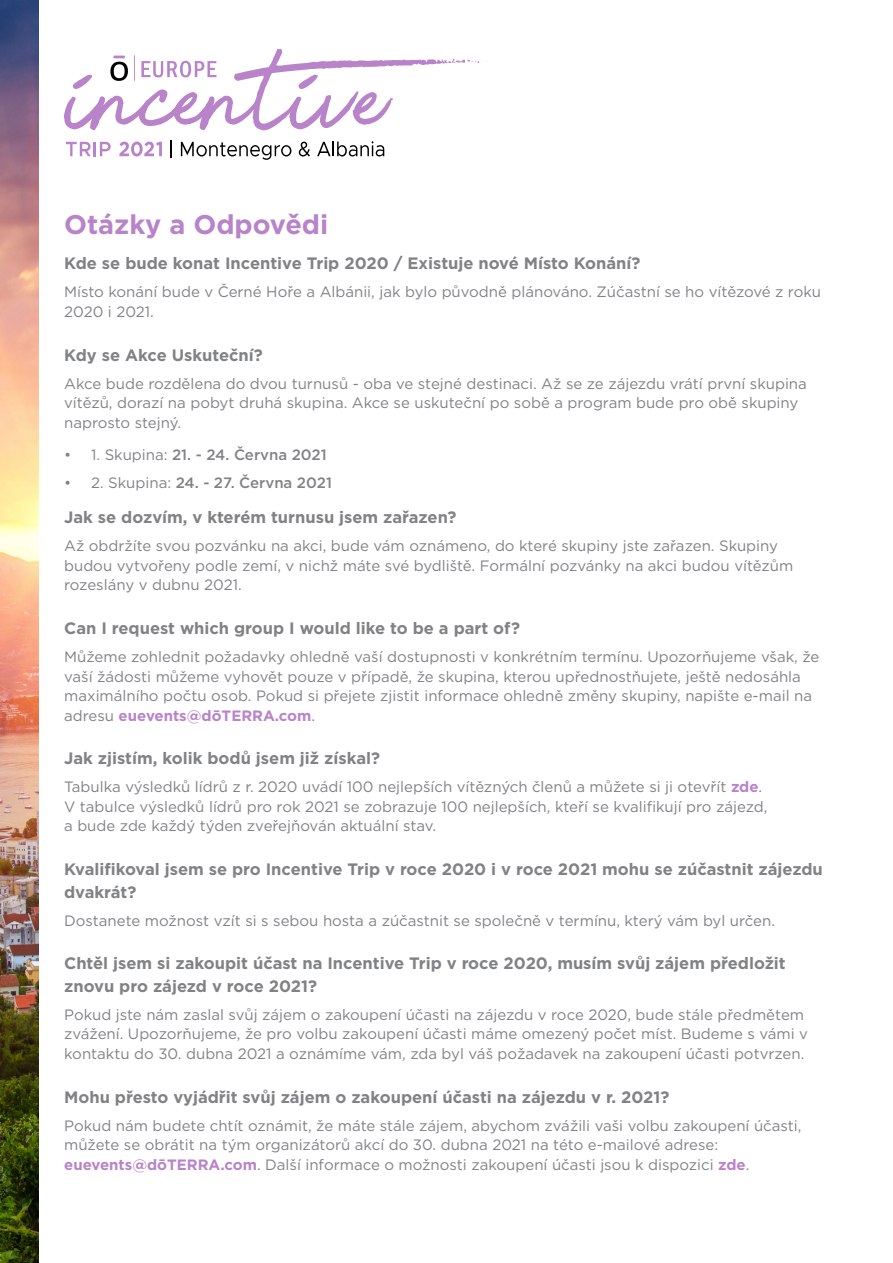
<style>
.page{position:relative;width:893px;height:1263px;background:#fff}
.page>*{position:absolute;margin:0;border:0;box-sizing:border-box;transform-origin:0 0}
.t1{font:700 27px "Gotham";color:#b983ca}
.t2{font:700 16.5px/22.5px "Gotham";color:#808285}
.t3{font:15px/19.5px "Gotham";color:#808285}
.t4{font:500 15px "Gotham";color:#808285}
.s1{font-weight:400}
.s2{font-weight:700;color:#b983ca}
</style>
<div class="page">
<img style="left:0;top:0;width:38px;height:1263px">
<svg style="left:64px;top:49px;width:423px;height:81px"></svg>
<svg style="left:66px;top:142px;width:45px;height:14px"></svg>
<svg style="left:170px;top:141px;width:1px;height:17px"></svg>
<svg style="left:181px;top:142px;width:110px;height:18px"></svg>
<svg style="left:299px;top:142px;width:11px;height:14px"></svg>
<svg style="left:317px;top:141px;width:67px;height:15px"></svg>
<svg style="left:119px;top:142px;width:43px;height:14px"></svg>
<h1 class="t1" style="left:64px;top:207px;width:266px">Otázky a Odpovědi</h1>
<p class="t2" style="left:64px;top:252px;width:578px">Kde se bude konat Incentive Trip 2020 / Existuje nové Místo Konání?</p>
<p class="t3" style="left:64px;top:282px;width:758px">Místo konání bude v Černé Hoře a Albánii, jak bylo původně plánováno. Zúčastní se ho vítězové z roku<br>2020 i 2021.</p>
<p class="t2" style="left:64px;top:344px;width:200px">Kdy se Akce Uskuteční?</p>
<p class="t3" style="left:64px;top:373px;width:744px">Akce bude rozdělena do dvou turnusů - oba ve stejné destinaci. Až se ze zájezdu vrátí první skupina vítězů, dorazí na pobyt druhá skupina. Akce se uskuteční po sobě a program bude pro obě skupiny naprosto stejný.</p>
<p class="t4" style="left:64px;top:445px;width:264px"><span class="s1">• 1. Skupina:</span> 21. - 24. Června 2021</p>
<p class="t4" style="left:64px;top:473px;width:269px"><span class="s1">• 2. Skupina:</span> 24. - 27. Června 2021</p>
<p class="t2" style="left:64px;top:506px;width:394px">Jak se dozvím, v kterém turnusu jsem zařazen?</p>
<p class="t3" style="left:64px;top:536px;width:731px">Až obdržíte svou pozvánku na akci, bude vám oznámeno, do které skupiny jste zařazen. Skupiny budou vytvořeny podle zemí, v nichž máte své bydliště. Formální pozvánky na akci budou vítězům rozeslány v dubnu 2021.</p>
<p class="t2" style="left:64px;top:617px;width:457px">Can I request which group I would like to be a part of?</p>
<p class="t3" style="left:64px;top:647px;width:757px">Můžeme zohlednit požadavky ohledně vaší dostupnosti v konkrétním termínu. Upozorňujeme však, že vaší žádosti můžeme vyhovět pouze v případě, že skupina, kterou upřednostňujete, ještě nedosáhla maximálního počtu osob. Pokud si přejete zjistit informace ohledně změny skupiny, napište e-mail na adresu <span class="s2">euevents@dōTERRA.com</span>.</p>
<p class="t2" style="left:64px;top:747px;width:317px">Jak zjistím, kolik bodů jsem již získal?</p>
<p class="t3" style="left:64px;top:777px;width:705px">Tabulka výsledků lídrů z r. 2020 uvádí 100 nejlepších vítězných členů a můžete si ji otevřít <span class="s2">zde</span>.<br>V tabulce výsledků lídrů pro rok 2021 se zobrazuje 100 nejlepších, kteří se kvalifikují pro zájezd, a bude zde každý týden zveřejňován aktuální stav.</p>
<p class="t2" style="left:64px;top:858px;width:760px">Kvalifikoval jsem se pro Incentive Trip v roce 2020 i v roce 2021 mohu se zúčastnit zájezdu dvakrát?</p>
<p class="t3" style="left:64px;top:910px;width:712px">Dostanete možnost vzít si s sebou hosta a zúčastnit se společně v termínu, který vám byl určen.</p>
<p class="t2" style="left:64px;top:952px;width:723px">Chtěl jsem si zakoupit účast na Incentive Trip v roce 2020, musím svůj zájem předložit znovu pro zájezd v roce 2021?</p>
<p class="t3" style="left:64px;top:1004px;width:745px">Pokud jste nám zaslal svůj zájem o zakoupení účasti na zájezdu v roce 2020, bude stále předmětem zvážení. Upozorňujeme, že pro volbu zakoupení účasti máme omezený počet míst. Budeme s vámi v kontaktu do 30. dubna 2021 a oznámíme vám, zda byl váš požadavek na zakoupení účasti potvrzen.</p>
<p class="t2" style="left:64px;top:1085px;width:607px">Mohu přesto vyjádřit svůj zájem o zakoupení účasti na zájezdu v r. 2021?</p>
<p class="t3" style="left:64px;top:1115px;width:739px">Pokud nám budete chtít oznámit, že máte stále zájem, abychom zvážili vaši volbu zakoupení účasti, můžete se obrátit na tým organizátorů akcí do 30. dubna 2021 na této e-mailové adrese: <span class="s2">euevents@dōTERRA.com</span>. Další informace o možnosti zakoupení účasti jsou k dispozici <span class="s2">zde</span>.</p>
</div>
